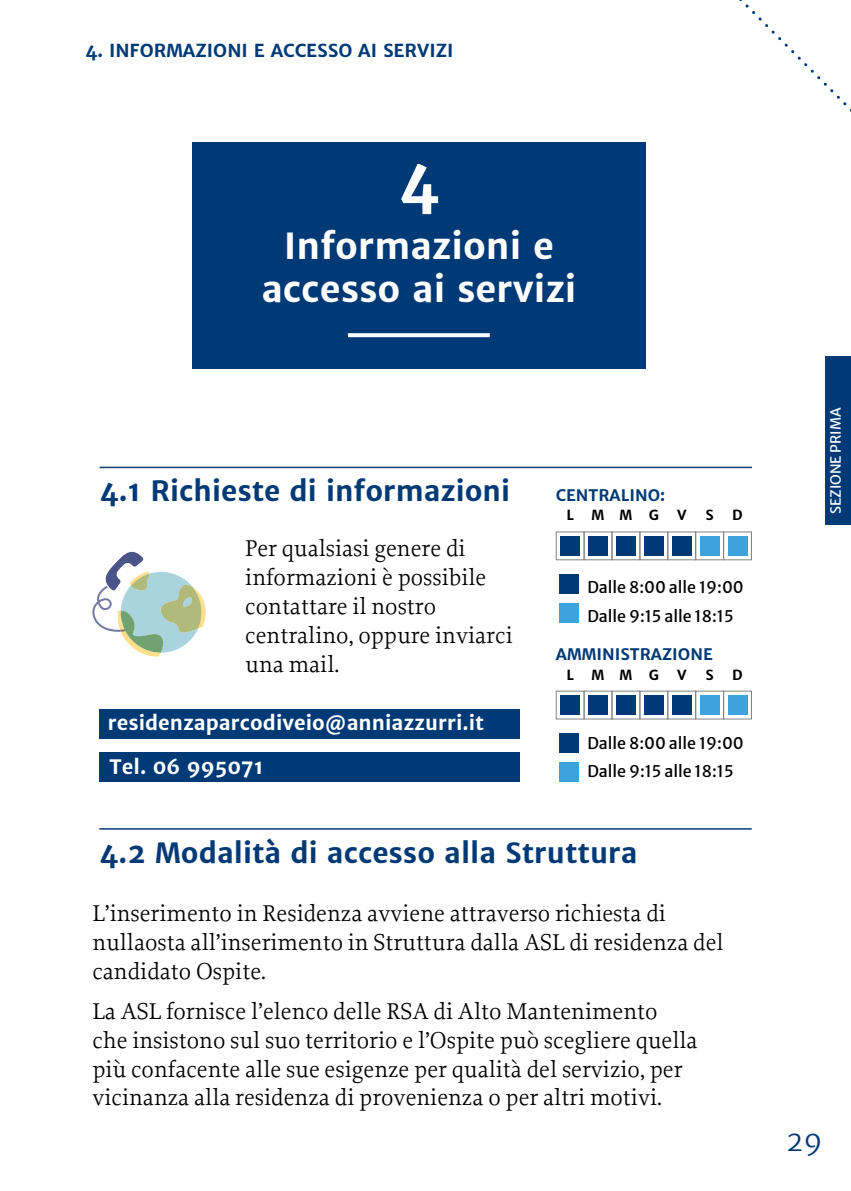
<style>
.page{position:relative;width:851px;height:1191px;background:#fff}
.page>*{position:absolute;margin:0;border:0;box-sizing:border-box;transform-origin:0 0}
.t1{font:700 60px "Merriweather Sans";color:#fff}
.t2{font:700 36px/43.2px "Merriweather Sans";color:#fff;text-align:center}
.t3{font:700 28px "Merriweather Sans";color:#003a76}
.t4{font:300 28px "Merriweather Sans";color:#003a76}
.t5{font:24px/28.8px "Proforma";color:#000}
.t6{font:700 20px "Merriweather Sans";color:#fff}
.t7{font:700 18px "Merriweather Sans";color:#003a76}
.t8{font:16px/28.4px "Merriweather Sans";color:#000}
.t9{font:700 16px "Merriweather Sans";color:#003a76}
.t10{font:700 14px "Merriweather Sans";letter-spacing:1.12em;color:#000}
.t11{font:14px "Merriweather Sans";color:#fff}
</style>
<div class="page">
<svg style="left:739px;top:0;width:112px;height:112px"></svg>
<div style="left:824px;top:356px;width:26px;height:168px;background:#003a76"></div>
<div style="left:192px;top:142px;width:453px;height:227px;background:#003a76"></div>
<svg style="left:348px;top:333px;width:141px;height:4px"></svg>
<hr style="left:99px;top:828px;width:652px;height:1px;background:#003a76">
<hr style="left:99px;top:466px;width:652px;height:2px;background:#003a76">
<svg style="left:92px;top:552px;width:114px;height:104px"></svg>
<div style="left:556px;top:532px;width:28px;height:28px;border:1px solid #818385"></div>
<div style="left:583px;top:532px;width:29px;height:28px;border:1px solid #818385"></div>
<div style="left:611px;top:532px;width:29px;height:28px;border:1px solid #818385"></div>
<div style="left:639px;top:532px;width:29px;height:28px;border:1px solid #818385"></div>
<div style="left:667px;top:532px;width:28px;height:28px;border:1px solid #818385"></div>
<div style="left:695px;top:532px;width:28px;height:28px;border:1px solid #818385"></div>
<div style="left:723px;top:532px;width:28px;height:28px;border:1px solid #818385"></div>
<div style="left:560px;top:536px;width:20px;height:20px;background:#003a76"></div>
<div style="left:558px;top:574px;width:20px;height:20px;background:#003a76"></div>
<div style="left:558px;top:602px;width:20px;height:20px;background:#3ea3dc"></div>
<div style="left:588px;top:536px;width:20px;height:20px;background:#003a76"></div>
<div style="left:616px;top:536px;width:19px;height:20px;background:#003a76"></div>
<div style="left:643px;top:536px;width:20px;height:20px;background:#003a76"></div>
<div style="left:671px;top:536px;width:20px;height:20px;background:#003a76"></div>
<div style="left:556px;top:691px;width:28px;height:28px;border:1px solid #818385"></div>
<div style="left:583px;top:691px;width:29px;height:28px;border:1px solid #818385"></div>
<div style="left:611px;top:691px;width:29px;height:28px;border:1px solid #818385"></div>
<div style="left:639px;top:691px;width:29px;height:28px;border:1px solid #818385"></div>
<div style="left:667px;top:691px;width:28px;height:28px;border:1px solid #818385"></div>
<div style="left:695px;top:691px;width:28px;height:28px;border:1px solid #818385"></div>
<div style="left:723px;top:691px;width:28px;height:28px;border:1px solid #818385"></div>
<div style="left:560px;top:695px;width:20px;height:20px;background:#003a76"></div>
<div style="left:558px;top:733px;width:20px;height:20px;background:#003a76"></div>
<div style="left:558px;top:762px;width:20px;height:19px;background:#3ea3dc"></div>
<div style="left:588px;top:695px;width:20px;height:20px;background:#003a76"></div>
<div style="left:616px;top:695px;width:19px;height:20px;background:#003a76"></div>
<div style="left:643px;top:695px;width:20px;height:20px;background:#003a76"></div>
<div style="left:671px;top:695px;width:20px;height:20px;background:#003a76"></div>
<div style="left:700px;top:695px;width:20px;height:20px;background:#3ea3dc"></div>
<div style="left:728px;top:695px;width:20px;height:20px;background:#3ea3dc"></div>
<div style="left:700px;top:536px;width:20px;height:20px;background:#3ea3dc"></div>
<div style="left:728px;top:536px;width:20px;height:20px;background:#3ea3dc"></div>
<div style="left:99px;top:709px;width:420px;height:29px;background:#003a76"></div>
<div style="left:99px;top:752px;width:420px;height:29px;background:#003a76"></div>
<p class="t7" style="left:85px;top:38px;width:370px">4. INFORMAZIONI E ACCESSO AI SERVIZI</p>
<h1 class="t1" style="left:398px;top:142px;width:43px">4</h1>
<h2 class="t2" style="left:261px;top:224px;width:316px">Informazioni e accesso ai servizi</h2>
<p class="t3" style="left:99px;top:472px;width:412px">4.1 Richieste di informazioni</p>
<p class="t5" style="left:245px;top:534px;width:269px">Per qualsiasi genere di informazioni è possibile contattare il nostro centralino, oppure inviarci una mail.</p>
<p class="t6" style="left:108px;top:710px;width:378px">residenzaparcodiveio@anniazzurri.it</p>
<p class="t6" style="left:110px;top:753px;width:155px">Tel. 06 995071</p>
<p class="t9" style="left:556px;top:485px;width:111px">CENTRALINO:</p>
<p class="t10" style="left:566px;top:506px;width:9px">L</p>
<p class="t10" style="left:591px;top:506px;width:69px">MMG</p>
<p class="t10" style="left:677px;top:506px;width:11px">V</p>
<p class="t10" style="left:705px;top:506px;width:10px">S</p>
<p class="t10" style="left:732px;top:506px;width:12px">D</p>
<p class="t8" style="left:587px;top:571px;width:158px">Dalle 8:00 alle 19:00<br>Dalle 9:15 alle 18:15</p>
<p class="t9" style="left:556px;top:644px;width:158px">AMMINISTRAZIONE</p>
<p class="t10" style="left:566px;top:665px;width:9px">L</p>
<p class="t10" style="left:591px;top:665px;width:69px">MMG</p>
<p class="t10" style="left:677px;top:665px;width:11px">V</p>
<p class="t10" style="left:705px;top:665px;width:10px">S</p>
<p class="t10" style="left:732px;top:665px;width:12px">D</p>
<p class="t8" style="left:587px;top:727px;width:158px">Dalle 8:00 alle 19:00<br>Dalle 9:15 alle 18:15</p>
<p class="t3" style="left:99px;top:834px;width:539px">4.2 Modalità di accesso alla Struttura</p>
<p class="t5" style="left:92px;top:898px;width:632px">L’inserimento in Residenza avviene attraverso richiesta di nullaosta all’inserimento in Struttura dalla ASL di residenza del candidato Ospite.</p>
<p class="t5" style="left:92px;top:996px;width:606px">La ASL fornisce l’elenco delle RSA di Alto Mantenimento che insistono sul suo territorio e l’Ospite può scegliere quella più confacente alle sue esigenze per qualità del servizio, per vicinanza alla residenza di provenienza o per altri motivi.</p>
<p class="t11" style="left:823px;top:514px;width:108px;rotate:-90deg">SEZIONE PRIMA</p>
<p class="t4" style="left:786px;top:1123px;width:38px">29</p>
</div>
